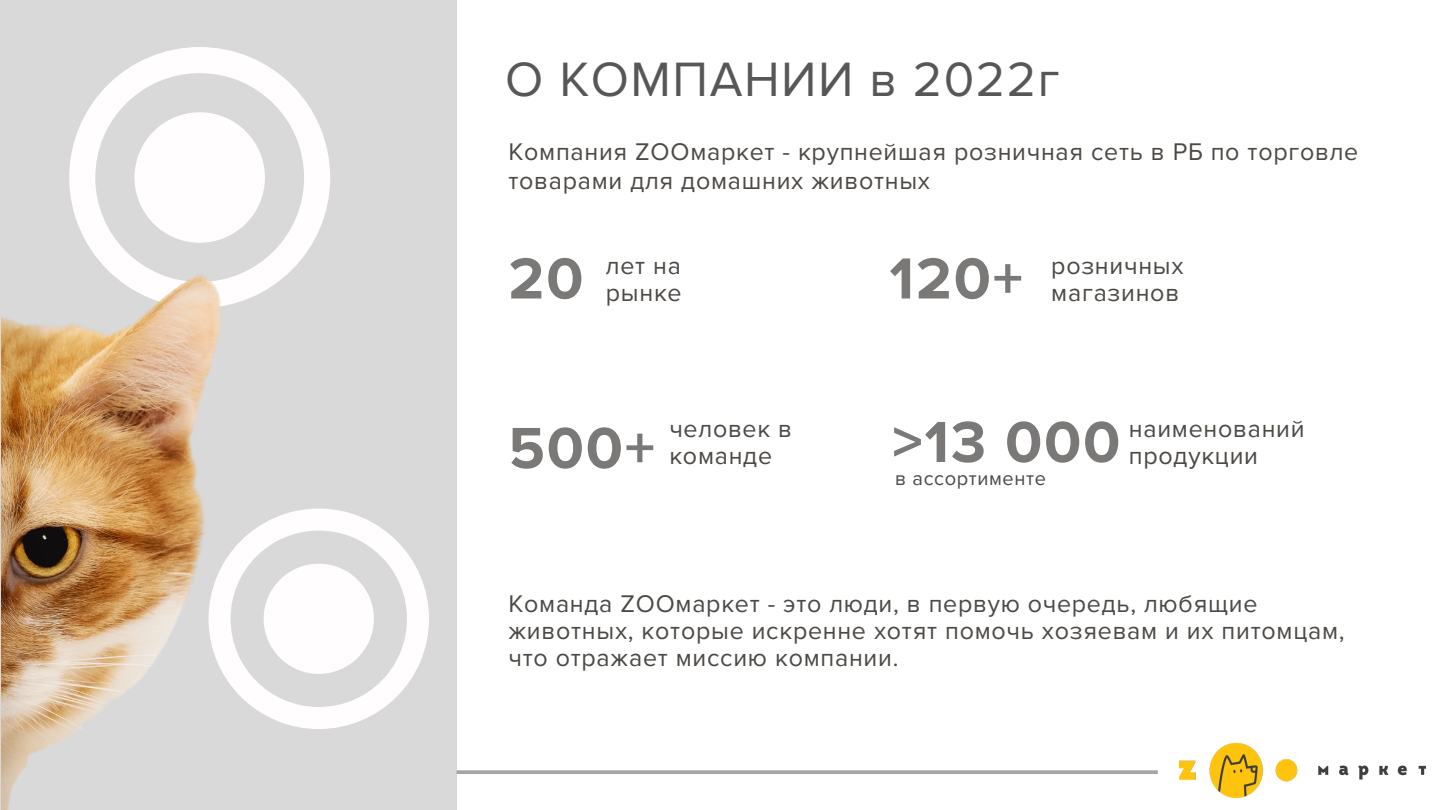
<style>
.page{position:relative;width:1440px;height:810px;background:#fff}
.page>*{position:absolute;margin:0;border:0;box-sizing:border-box;transform-origin:0 0}
.t1{font:700 60px "Proxima Nova";letter-spacing:.03em;color:#7a7978}
.t2{font:50px "Proxima Nova";letter-spacing:.03em;color:#575757}
.t3{font:25px/27px "Proxima Nova";letter-spacing:.03em;color:#4d4a46}
.t4{font:20px "Proxima Nova";letter-spacing:.03em;color:#4d4a46}
</style>
<div class="page">
<img style="left:1180px;top:744px;width:246px;height:53px">
<div style="left:0;top:0;width:457px;height:810px;background:#d9d9d9"></div>
<svg style="left:457px;top:770px;width:701px;height:4px;background:#acacac"></svg>
<svg style="left:69px;top:47px;width:261px;height:252px"></svg>
<svg style="left:247px;top:509px;width:182px;height:220px"></svg>
<img style="left:1px;top:196px;width:246px;height:614px">
<h2 class="t2" style="left:505px;top:50px;width:556px">О КОМПАНИИ в 2022г</h2>
<p class="t3" style="left:508px;top:138px;width:851px;line-height:29.2px">Компания ZOOмаркет - крупнейшая розничная сеть в РБ по торговле товарами для домашних животных</p>
<h1 class="t1" style="left:508px;top:243px;width:76px">20</h1>
<p class="t3" style="left:1051px;top:252px;width:134px">розничных магазинов</p>
<h1 class="t1" style="left:889px;top:243px;width:135px">120+</h1>
<p class="t3" style="left:606px;top:252px;width:77px">лет на рынке</p>
<h1 class="t1" style="left:508px;top:413px;width:148px">500+</h1>
<p class="t3" style="left:669px;top:416px;width:124px">человек в команде</p>
<h1 class="t1" style="left:892px;top:407px;width:229px">&gt;13 000</h1>
<p class="t4" style="left:895px;top:467px;width:152px">в ассортименте</p>
<p class="t3" style="left:1129px;top:416px;width:177px">наименований продукции</p>
<p class="t3" style="left:508px;top:591px;width:838px">Команда ZOOмаркет - это люди, в первую очередь, любящие животных, которые искренне хотят помочь хозяевам и их питомцам, что отражает миссию компании.</p>
</div>
